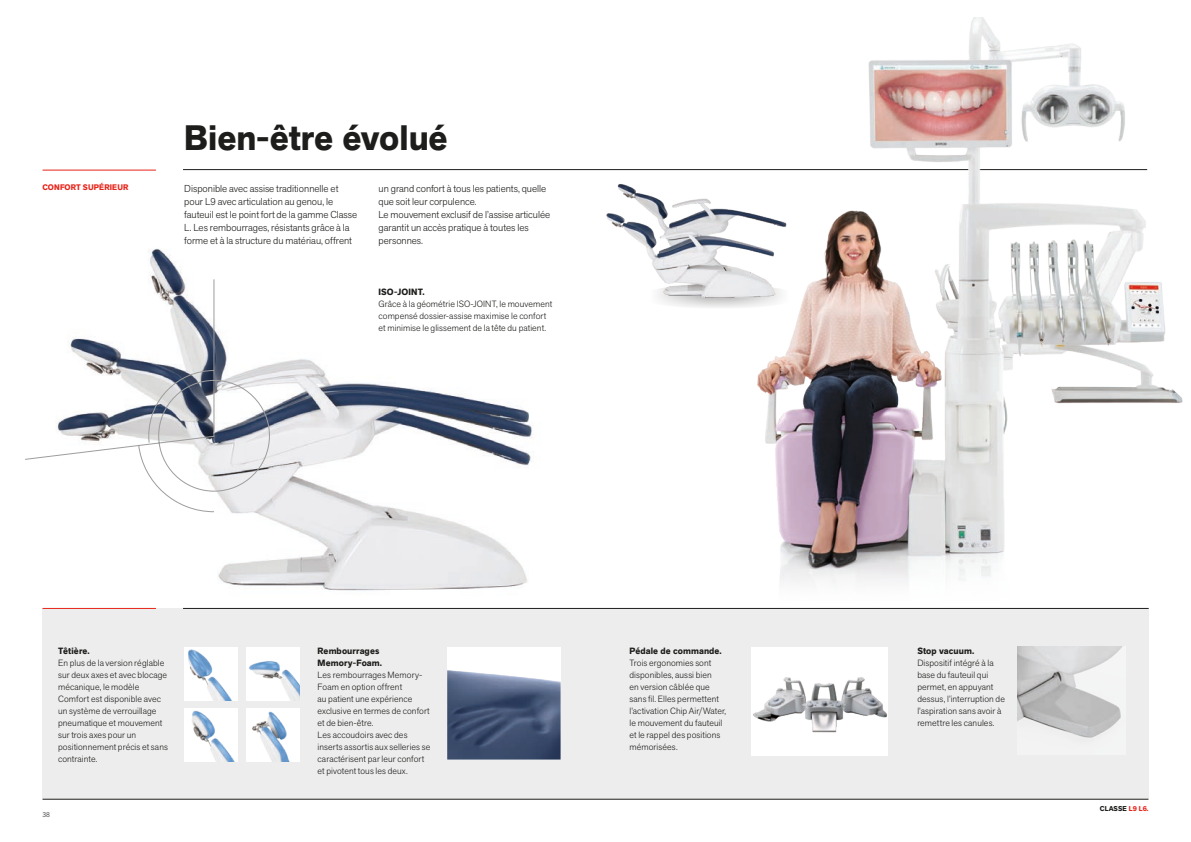
<style>
.page{position:relative;width:1191px;height:842px;background:#fff}
.page>*{position:absolute;margin:0;border:0;box-sizing:border-box;transform-origin:0 0}
.t1{font:700 35px "Akzid Grtsk Next";color:#1d1d1b}
.t2{font:300 10px/13px "Akzid Grtsk Next";color:#1d1d1b}
.t3{font:300 9px/12px "Akzid Grtsk Next";letter-spacing:.01em;color:#1d1d1b}
.t4{font:700 9px/12px "Akzid Grtsk Next";letter-spacing:.01em;color:#1d1d1b}
.t5{font:700 8px "Akzid Grtsk Next";letter-spacing:.01em;color:#e72419}
.t6{font:700 7px "Akzid Grtsk Next";letter-spacing:.01em;color:#1d1d1b}
.t7{font:300 7px "Akzid Grtsk Next";color:#1d1d1b}
.s1{color:#e72419}
</style>
<div class="page">
<img style="left:148px;top:248px;width:387px;height:343px">
<hr style="left:183px;top:169px;width:964px;height:1px;background:#1d1d1b">
<div style="left:42px;top:609px;width:1106px;height:190px;background:#ededed"></div>
<div style="left:751px;top:647px;width:137px;height:108px;background:#fff"></div>
<hr style="left:43px;top:799px;width:1105px;height:1px;background:#1d1d1b">
<hr style="left:43px;top:170px;width:113px;height:1px;background:#e72419">
<img style="left:184px;top:647px;width:53px;height:53px">
<img style="left:184px;top:708px;width:53px;height:53px">
<img style="left:247px;top:708px;width:53px;height:53px">
<img style="left:247px;top:647px;width:53px;height:53px">
<div style="left:447px;top:647px;width:113px;height:113px;background:#fff"></div>
<img style="left:447px;top:670px;width:113px;height:89px">
<hr style="left:43px;top:608px;width:113px;height:1px;background:#e72419">
<hr style="left:183px;top:608px;width:965px;height:1px;background:#1d1d1b">
<svg style="left:25px;top:278px;width:245px;height:235px"></svg>
<svg style="left:639px;top:284px;width:159px;height:25px"></svg>
<img style="left:606px;top:184px;width:140px;height:119px">
<img style="left:746px;top:17px;width:437px;height:591px">
<img style="left:753px;top:677px;width:134px;height:56px">
<img style="left:1017px;top:646px;width:105px;height:92px">
<h1 class="t1" style="left:184px;top:115px;width:265px">Bien-être évolué</h1>
<p class="t5" style="left:43px;top:182px;width:87px">CONFORT SUPÉRIEUR</p>
<p class="t2" style="left:184px;top:182px;width:174px">Disponible avec assise traditionnelle et pour L9 avec articulation au genou, le fauteuil est le point fort de la gamme Classe L. Les rembourrages, résistants grâce à la forme et à la structure du matériau, offrent</p>
<p class="t2" style="left:378px;top:182px;width:173px">un grand confort à tous les patients, quelle que soit leur corpulence.<br>Le mouvement exclusif de l’assise articulée garantit un accès pratique à toutes les personnes.</p>
<p class="t4" style="left:378px;top:286px;width:48px">ISO-JOINT.</p>
<p class="t3" style="left:378px;top:298px;width:175px">Grâce à la géométrie ISO-JOINT, le mouvement compensé dossier-assise maximise le confort et minimise le glissement de la tête du patient.</p>
<p class="t4" style="left:58px;top:645px;width:33px">Têtière.</p>
<p class="t3" style="left:58px;top:657px;width:111px">En plus de la version réglable sur deux axes et avec blocage mécanique, le modèle<br>Comfort est disponible avec un système de verrouillage pneumatique et mouvement sur trois axes pour un positionnement précis et sans contrainte.</p>
<p class="t7" style="left:43px;top:810px;width:9px">38</p>
<p class="t4" style="left:317px;top:645px;width:66px">Rembourrages<br>Memory-Foam.</p>
<p class="t3" style="left:317px;top:668px;width:114px">Les rembourrages Memory-<br>Foam en option offrent<br>au patient une expérience exclusive en termes de confort et de bien-être.<br>Les accoudoirs avec des inserts assortis aux selleries se caractérisent par leur confort et pivotent tous les deux.</p>
<p class="t4" style="left:629px;top:645px;width:94px">Pédale de commande.</p>
<p class="t3" style="left:629px;top:656px;width:98px">Trois ergonomies sont disponibles, aussi bien<br>en version câblée que sans fil. Elles permettent l’activation Chip Air/Water, le mouvement du fauteuil et le rappel des positions mémorisées.</p>
<p class="t4" style="left:917px;top:645px;width:58px">Stop vacuum.</p>
<p class="t3" style="left:917px;top:656px;width:89px">Dispositif intégré à la base du fauteuil qui permet, en appuyant dessus, l’interruption de l’aspiration sans avoir à remettre les canules.</p>
<p class="t6" style="left:1100px;top:804px;width:50px">CLASSE <span class="s1">L9 L6.</span></p>
</div>
